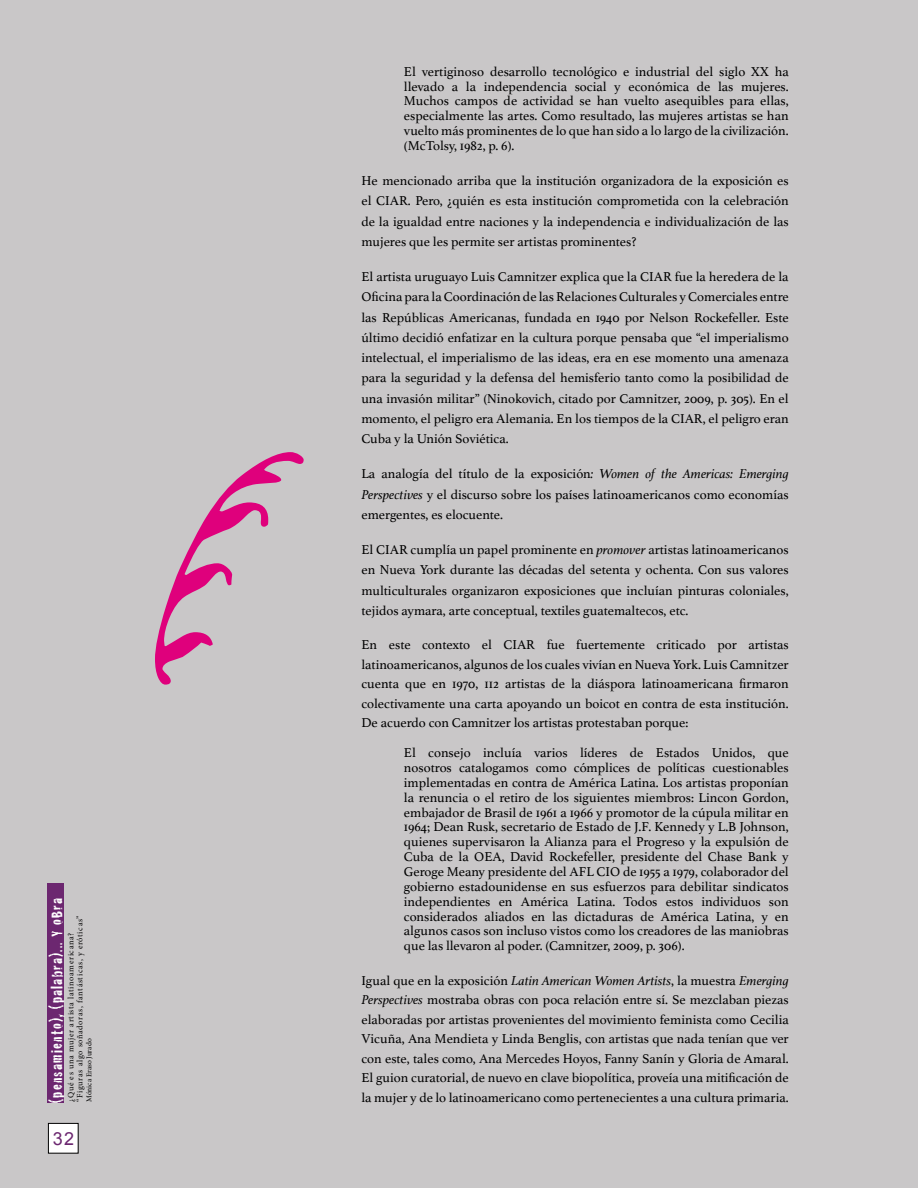
<style>
.page{position:relative;width:918px;height:1188px;background:#c9c7c8}
.page>*{position:absolute;margin:0;border:0;box-sizing:border-box;transform-origin:0 0}
.t1{font:18px "Arial";color:#6c2770}
.t2{font:16.5px "Cracked";letter-spacing:.08em;color:#fff}
.t3{font:13.5px/14.9px "Athelas";color:#000;text-align:justify}
.t4{font:8.25px/9px "Minion Pro";letter-spacing:.08em;color:#000}
.t5{font:7.5px "Minion Pro";color:#000}
.s1{font-style:italic}
</style>
<div class="page">
<div style="left:48px;top:1123px;width:30px;height:30px;background:#fff"></div>
<div style="left:48px;top:1123px;width:31px;height:31px;border:1px solid #000"></div>
<div style="left:47px;top:883px;width:17px;height:220px;background:#6c2770"></div>
<p class="t2" style="left:44px;top:1103px;width:207px;rotate:-90deg">(pensamiento), (palabra)... Y oBra</p>
<p class="t4" style="left:66px;top:1102px;width:188px;rotate:-90deg">¿Qué es una mujer artista latinoamericana? “Figuras algo soñadoras, fantásticas, y eróticas”</p>
<p class="t5" style="left:84px;top:1102px;width:65px;rotate:-90deg">Mónica Eraso Jurado</p>
<h1 class="t1" style="left:53px;top:1127px;width:23px">32</h1>
<p class="t3" style="left:404px;top:63px;width:386px">El vertiginoso desarrollo tecnológico e industrial del siglo XX ha llevado a la independencia social y económica de las mujeres.<br>Muchos campos de actividad se han vuelto asequibles para ellas, especialmente las artes. Como resultado, las mujeres artistas se han vuelto más prominentes de lo que han sido a lo largo de la civilización. (McTolsy, 1982, p. 6).</p>
<p class="t3" style="left:361px;top:170px;width:429px;line-height:20.2px">He mencionado arriba que la institución organizadora de la exposición es el CIAR. Pero, ¿quién es esta institución comprometida con la celebración de la igualdad entre naciones y la independencia e individualización de las mujeres que les permite ser artistas prominentes?</p>
<p class="t3" style="left:361px;top:266px;width:429px;line-height:20.2px">El artista uruguayo Luis Camnitzer explica que la CIAR fue la heredera de la Oficina para la Coordinación de las Relaciones Culturales y Comerciales entre las Repúblicas Americanas, fundada en 1940 por Nelson Rockefeller. Este último decidió enfatizar en la cultura porque pensaba que “el imperialismo intelectual, el imperialismo de las ideas, era en ese momento una amenaza para la seguridad y la defensa del hemisferio tanto como la posibilidad de una invasión militar” (Ninokovich, citado por Camnitzer, 2009, p. 305). En el momento, el peligro era Alemania. En los tiempos de la CIAR, el peligro eran Cuba y la Unión Soviética.</p>
<p class="t3" style="left:361px;top:463px;width:429px;line-height:20.2px">La analogía del título de la exposición<span class="s1">: Women of the Americas: Emerging Perspectives</span> y el discurso sobre los países latinoamericanos como economías emergentes, es elocuente.</p>
<p class="t3" style="left:361px;top:539px;width:429px;line-height:20.2px">El CIAR cumplía un papel prominente en <span class="s1">promover</span> artistas latinoamericanos en Nueva York durante las décadas del setenta y ochenta. Con sus valores multiculturales organizaron exposiciones que incluían pinturas coloniales, tejidos aymara, arte conceptual, textiles guatemaltecos, etc.</p>
<p class="t3" style="left:361px;top:635px;width:429px;line-height:19.5px">En este contexto el CIAR fue fuertemente criticado por artistas latinoamericanos, algunos de los cuales vivían en Nueva York. Luis Camnitzer cuenta que en 1970, 112 artistas de la diáspora latinoamericana firmaron colectivamente una carta apoyando un boicot en contra de esta institución.<br>De acuerdo con Camnitzer los artistas protestaban porque:</p>
<p class="t3" style="left:404px;top:745px;width:386px">El consejo incluía varios líderes de Estados Unidos, que nosotros catalogamos como cómplices de políticas cuestionables implementadas en contra de América Latina. Los artistas proponían la renuncia o el retiro de los siguientes miembros: Lincon Gordon, embajador de Brasil de 1961 a 1966 y promotor de la cúpula militar en 1964; Dean Rusk, secretario de Estado de J.F. Kennedy y L.B Johnson, quienes supervisaron la Alianza para el Progreso y la expulsión de Cuba de la OEA, David Rockefeller, presidente del Chase Bank y Geroge Meany presidente del AFL CIO de 1955 a 1979, colaborador del gobierno estadounidense en sus esfuerzos para debilitar sindicatos independientes en América Latina. Todos estos individuos son considerados aliados en las dictaduras de América Latina, y en algunos casos son incluso vistos como los creadores de las maniobras que las llevaron al poder. (Camnitzer, 2009, p. 306).</p>
<p class="t3" style="left:361px;top:970px;width:429px;line-height:19.5px">Igual que en la exposición <span class="s1">Latin American Women Artists</span>, la muestra <span class="s1">Emerging Perspectives</span> mostraba obras con poca relación entre sí. Se mezclaban piezas elaboradas por artistas provenientes del movimiento feminista como Cecilia Vicuña, Ana Mendieta y Linda Benglis, con artistas que nada tenían que ver con este, tales como, Ana Mercedes Hoyos, Fanny Sanín y Gloria de Amaral.<br>El guion curatorial, de nuevo en clave biopolítica, proveía una mitificación de la mujer y de lo latinoamericano como pertenecientes a una cultura primaria.</p>
</div>
